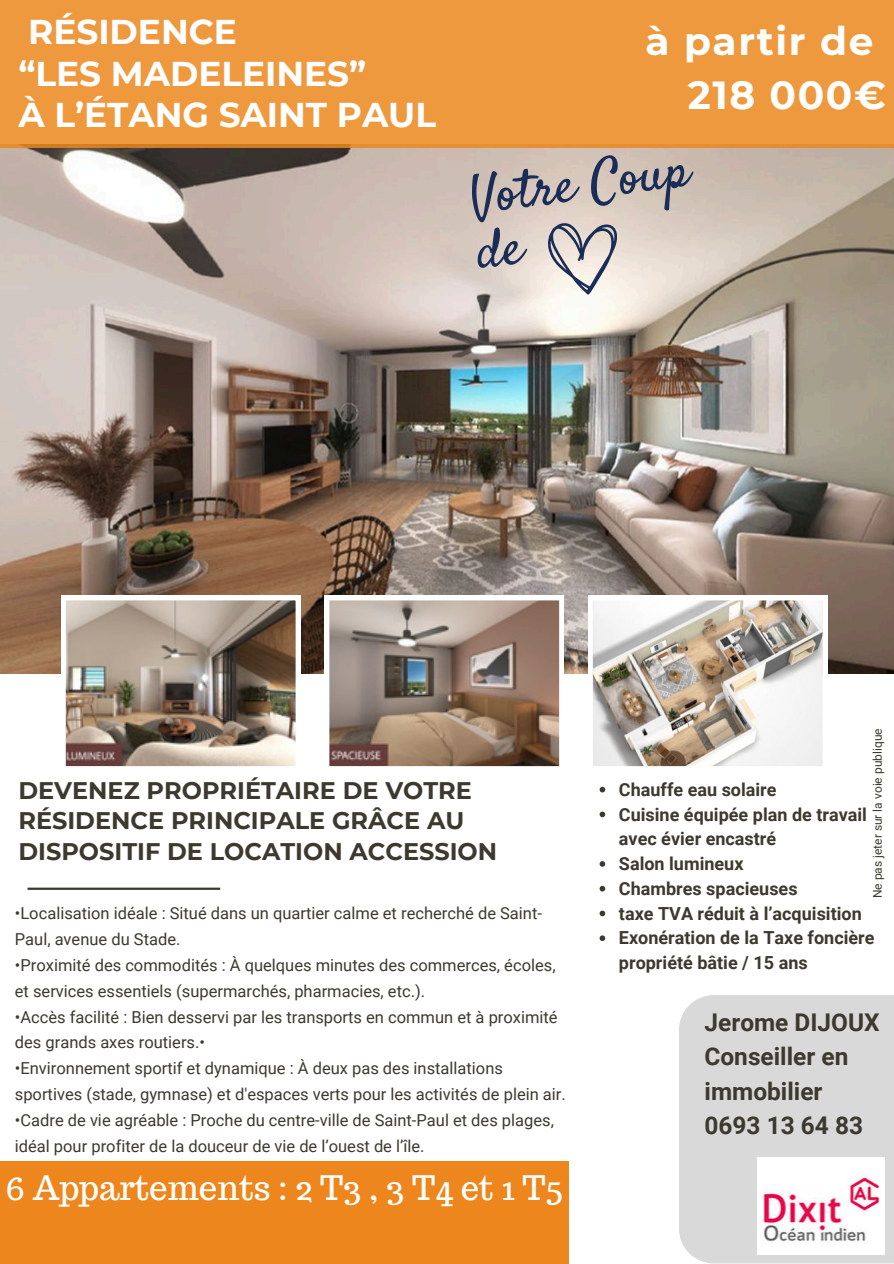
<style>
.page{position:relative;width:894px;height:1264px;background:#fff}
.page>*{position:absolute;margin:0;border:0;box-sizing:border-box;transform-origin:0 0}
.t1{font:53.7px/54.2px "Satisfy";color:#192d56}
.t2{font:700 39px/54px "Montserrat";letter-spacing:.04em;color:#fff}
.t3{font:700 34.35px/41.7px "Montserrat";color:#fff}
.t4{font:33px "Trocchi";color:#fff}
.t5{font:700 24.45px/34.2px "Roboto";color:#3d392e}
.t6{font:700 24px/30.3px "Montserrat";color:#3d392e}
.t7{font:700 18px/24.8px "Roboto";color:#3d392e}
.t8{font:16.5px/25.8px "Roboto";color:#3d392e}
.t9{font:12px "Roboto";color:#3d392e}
</style>
<div class="page">
<div style="left:679px;top:995px;width:214px;height:268px;background:#d9d9d9"></div>
<img style="left:0;top:148px;width:893px;height:525px">
<div style="left:0;top:0;width:893px;height:148px;background:#ef993f"></div>
<div style="left:0;top:1160px;width:568px;height:103px;background:#ed871d"></div>
<img style="left:61px;top:596px;width:239px;height:171px">
<svg style="left:325px;top:596px;width:238px;height:171px;background:#9b887b"></svg>
<svg style="left:584px;top:596px;width:242px;height:171px"></svg>
<svg style="left:547px;top:223px;width:69px;height:72px;background:#c4c1c2"></svg>
<hr style="left:27px;top:887px;width:193px;height:2px;background:#3d392e">
<img style="left:756px;top:1157px;width:128px;height:97px">
<svg style="left:599px;top:786px;width:6px;height:6px"></svg>
<svg style="left:599px;top:811px;width:6px;height:6px"></svg>
<svg style="left:599px;top:861px;width:6px;height:5px"></svg>
<svg style="left:599px;top:885px;width:6px;height:6px"></svg>
<svg style="left:599px;top:910px;width:6px;height:6px"></svg>
<svg style="left:599px;top:935px;width:6px;height:6px"></svg>
<h3 class="t3" style="left:18px;top:9px;width:419px">RÉSIDENCE<br>“LES MADELEINES”<br>À L’ÉTANG SAINT PAUL</h3>
<h2 class="t2" style="left:687px;top:13px;width:200px;text-indent:-42px">à partir de<br>218 000€</h2>
<h1 class="t1" style="left:466px;top:175px;width:223px;rotate:-8deg">Votre Coup de</h1>
<h3 class="t6" style="left:18px;top:774px;width:480px">DEVENEZ PROPRIÉTAIRE DE VOTRE<br>RÉSIDENCE PRINCIPALE GRÂCE AU<br>DISPOSITIF DE LOCATION ACCESSION</h3>
<p class="t8" style="left:15px;top:899px;width:528px">•Localisation idéale : Situé dans un quartier calme et recherché de Saint-<br>Paul, avenue du Stade.</p>
<p class="t8" style="left:15px;top:951px;width:542px">•Proximité des commodités : À quelques minutes des commerces, écoles, et services essentiels (supermarchés, pharmacies, etc.).</p>
<p class="t8" style="left:15px;top:1003px;width:544px">•Accès facilité : Bien desservi par les transports en commun et à proximité des grands axes routiers.•</p>
<p class="t8" style="left:15px;top:1054px;width:552px">•Environnement sportif et dynamique : À deux pas des installations sportives (stade, gymnase) et d'espaces verts pour les activités de plein air.</p>
<p class="t8" style="left:15px;top:1106px;width:540px">•Cadre de vie agréable : Proche du centre-ville de Saint-Paul et des plages, idéal pour profiter de la douceur de vie de l’ouest de l’île.</p>
<h3 class="t4" style="left:5px;top:1166px;width:559px">6 Appartements : 2 T3 , 3 T4 et 1 T5</h3>
<p class="t9" style="left:868px;top:898px;width:171px;rotate:-90deg">Ne pas jeter sur la voie publique</p>
<p class="t7" style="left:618px;top:776px;width:257px">Chauffe eau solaire<br>Cuisine équipée plan de travail avec évier encastré<br>Salon lumineux<br>Chambres spacieuses<br>taxe TVA réduit à l’acquisition<br>Exonération de la Taxe foncière propriété bâtie / 15 ans</p>
<h3 class="t5" style="left:704px;top:1004px;width:177px">Jerome DIJOUX<br>Conseiller en immobilier<br>0693 13 64 83</h3>
</div>
